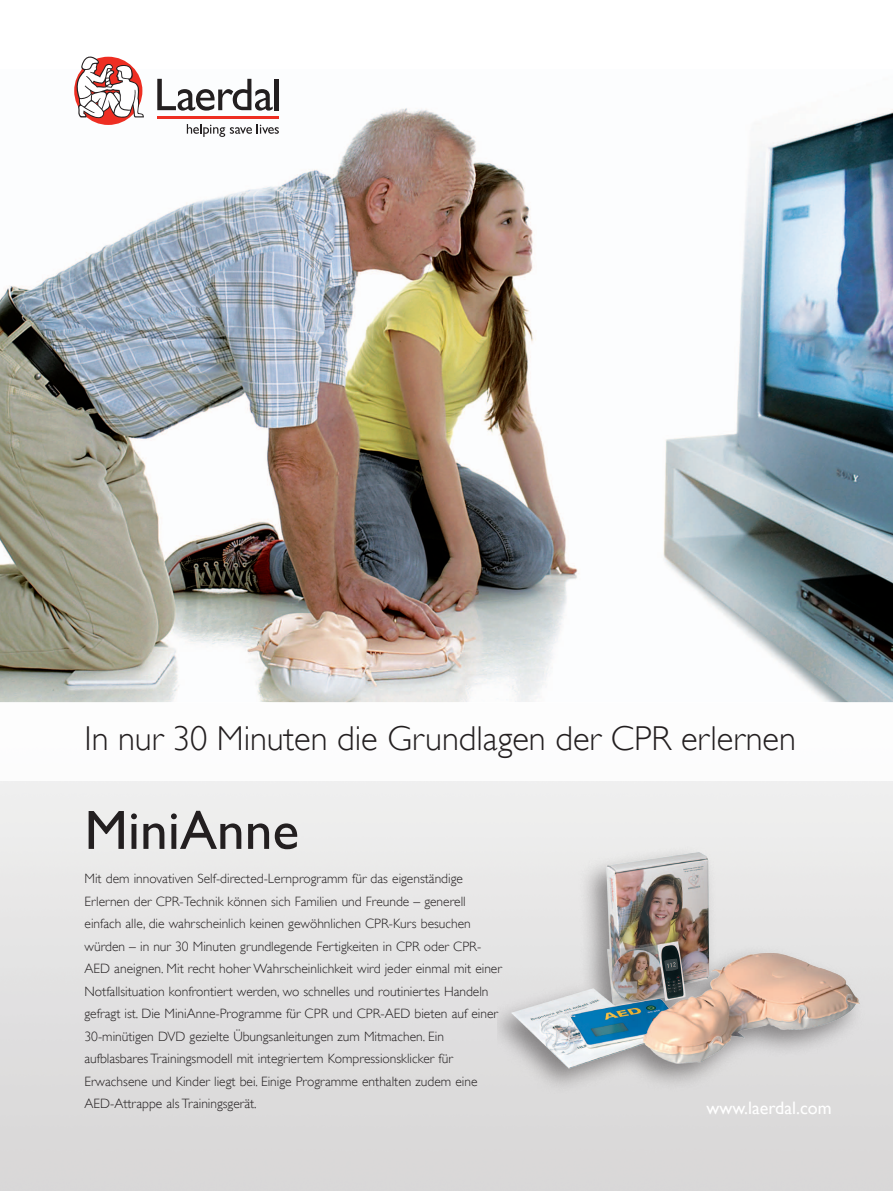
<style>
.page{position:relative;width:893px;height:1191px;background:#fff}
.page>*{position:absolute;margin:0;border:0;box-sizing:border-box;transform-origin:0 0}
.t1{font:55.5px "Gill Alt One";color:#231f20}
.t2{font:300 34.5px "Gill Alt One";color:#231f20}
.t3{font:18px "Gill Alt One";color:#fff}
.t4{font:300 13.5px/22.5px "Gill Alt One";color:#231f20}
</style>
<div class="page">
<img style="left:0;top:78px;width:893px;height:624px">
<div style="left:74px;top:57px;width:68px;height:68px;background:#ee2e22;border-radius:50%"></div>
<svg style="left:157px;top:79px;width:116px;height:32px"></svg>
<hr style="left:275px;top:79px;width:4px;height:31px;background:#231f20">
<svg style="left:187px;top:124px;width:92px;height:13px"></svg>
<hr style="left:157px;top:116px;width:122px;height:2px;background:#ee2e22">
<svg style="left:74px;top:57px;width:70px;height:62px"></svg>
<img style="left:498px;top:819px;width:369px;height:274px">
<p class="t2" style="left:85px;top:718px;width:713px">In nur 30 Minuten die Grundlagen der CPR erlernen</p>
<p class="t1" style="left:85px;top:798px;width:216px">MiniAnne</p>
<p class="t4" style="left:85px;top:867px;width:419px">Mit dem innovativen Self-directed-Lernprogramm für das eigenständige Erlernen der CPR-Technik können sich Familien und Freunde – generell einfach alle, die wahrscheinlich keinen gewöhnlichen CPR-Kurs besuchen würden – in nur 30 Minuten grundlegende Fertigkeiten in CPR oder CPR-AED aneignen. Mit recht hoher Wahrscheinlichkeit wird jeder einmal mit einer Notfallsituation konfrontiert werden, wo schnelles und routiniertes Handeln gefragt ist. Die MiniAnne-Programme für CPR und CPR-AED bieten auf einer 30-minütigen DVD gezielte Übungsanleitungen zum Mitmachen. Ein aufblasbares Trainingsmodell mit integriertem Kompressionsklicker für Erwachsene und Kinder liegt bei. Einige Programme enthalten zudem eine AED-Attrappe als Trainingsgerät.</p>
<p class="t3" style="left:706px;top:1097px;width:127px">www.laerdal.com</p>
</div>
